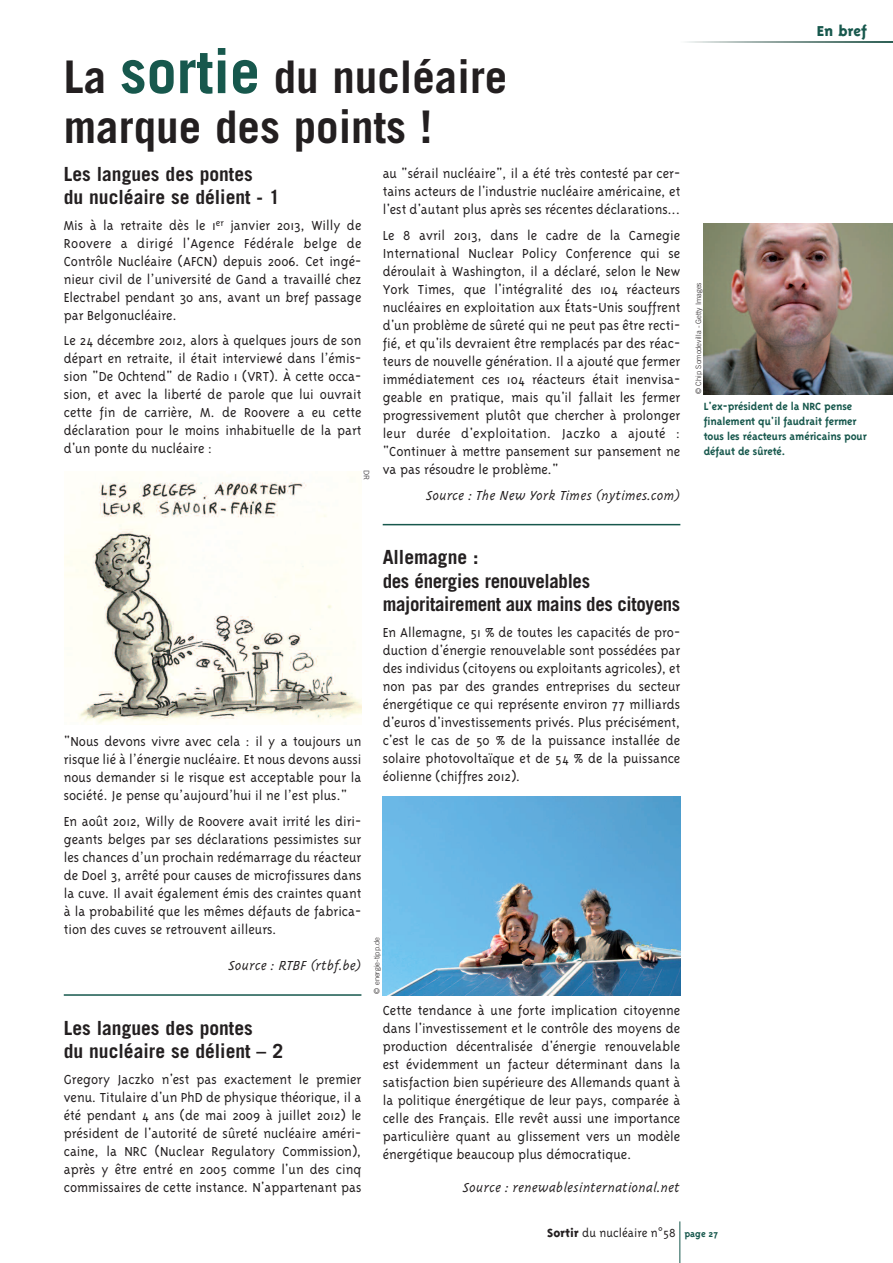
<style>
.page{position:relative;width:893px;height:1263px;background:#fff}
.page>*{position:absolute;margin:0;border:0;box-sizing:border-box;transform-origin:0 0}
.t1{font:700 45px/49.5px "Trade Gothic LT Std";color:#231f20}
.t2{font:700 19.5px/23.4px "Trade Gothic LT Std";color:#231f20}
.t3{font:800 16.5px "Triplex";color:#17584d}
.t4{font:300 15px/18px "Triplex";color:#231f20;text-align:justify}
.t5{font:italic 300 15px "Triplex";color:#231f20}
.t6{font:300 13.5px "Triplex";color:#231f20}
.t7{font:700 12px/15px "Triplex";letter-spacing:-.01em;color:#17584d}
.t8{font:700 10.5px "Triplex";color:#17584d}
.t9{font:300 7.5px "Trade Gothic LT Std";color:#231f20}
.s1{font-size:60px;color:#17584d}
.s2{font-weight:800}
.s3{font-family:"Arial Narrow";font-weight:400}
</style>
<div class="page">
<svg style="left:687px;top:41px;width:206px;height:2px"></svg>
<hr style="left:383px;top:524px;width:297px;height:1px;background:#17584d">
<hr style="left:64px;top:994px;width:297px;height:2px;background:#17584d">
<hr style="left:679px;top:1221px;width:1px;height:42px;background:#17584d">
<img style="left:704px;top:224px;width:189px;height:171px">
<img style="left:65px;top:477px;width:296px;height:248px">
<img style="left:383px;top:796px;width:297px;height:199px">
<h1 class="t1" style="left:64px;top:56px;width:445px">La <span class="s1">sortie</span> du nucléaire marque des points !</h1>
<h2 class="t2" style="left:64px;top:164px;width:218px">Les langues des pontes<br>du nucléaire se délient - 1</h2>
<p class="t4" style="left:64px;top:216px;width:299px">Mis à la retraite dès le 1<sup>er</sup> janvier 2013, Willy de Roovere a dirigé l'Agence Fédérale belge de Contrôle Nucléaire (AFCN) depuis 2006. Cet ingé&shy;nieur civil de l’université de Gand a travaillé chez Electrabel pendant 30 ans, avant un bref passage par Belgonucléaire.</p>
<p class="t4" style="left:64px;top:331px;width:299px">Le 24 décembre 2012, alors à quelques jours de son départ en retraite, il était interviewé dans l’émis&shy;sion "De Ochtend" de Radio 1 (VRT). À cette occa&shy;sion, et avec la liberté de parole que lui ouvrait cette fin de carrière, M. de Roovere a eu cette déclaration pour le moins inhabituelle de la part d'un ponte du nucléaire :</p>
<p class="t9" style="left:369px;top:470px;width:12px;rotate:90deg">DR</p>
<p class="t4" style="left:383px;top:164px;width:299px">au "sérail nucléaire", il a été très contesté par cer&shy;tains acteurs de l'industrie nucléaire américaine, et l'est d'autant plus après ses récentes déclarations...</p>
<p class="t4" style="left:383px;top:225px;width:299px">Le 8 avril 2013, dans le cadre de la Carnegie International Nuclear Policy Conference qui se déroulait à Washington, il a déclaré, selon le New York Times, que l'intégralité des 104 réacteurs nucléaires en exploitation aux États-Unis souffrent d'un problème de sûreté qui ne peut pas être recti&shy;fié, et qu'ils devraient être remplacés par des réac&shy;teurs de nouvelle génération. Il a ajouté que fermer immédiatement ces 104 réacteurs était inenvisa&shy;geable en pratique, mais qu'il fallait les fermer progressivement plutôt que chercher à prolonger leur durée d'exploitation. Jaczko a ajouté : "Continuer à mettre pansement sur pansement ne va pas résoudre le problème."</p>
<p class="t5" style="left:427px;top:486px;width:255px">Source : The New York Times (nytimes.com)</p>
<p class="t9" style="left:696px;top:394px;width:113px;rotate:-90deg">© Chip Somodevilla - Getty Images</p>
<p class="t3" style="left:817px;top:21px;width:52px">En bref</p>
<p class="t7" style="left:704px;top:398px;width:165px">L'ex-président de la NRC pense finalement qu'il faudrait fermer tous les réacteurs américains pour défaut de sûreté.</p>
<p class="t4" style="left:64px;top:732px;width:299px">"Nous devons vivre avec cela : il y a toujours un risque lié à l’énergie nucléaire. Et nous devons aussi nous demander si le risque est acceptable pour la société. Je pense qu’aujourd’hui il ne l’est plus."</p>
<p class="t4" style="left:64px;top:811px;width:299px">En août 2012, Willy de Roovere avait irrité les diri&shy;geants belges par ses déclarations pessimistes sur les chances d’un prochain redémarrage du réacteur de Doel 3, arrêté pour causes de microfissures dans la cuve. Il avait également émis des craintes quant à la probabilité que les mêmes défauts de fabrica&shy;tion des cuves se retrouvent ailleurs.</p>
<p class="t5" style="left:229px;top:956px;width:134px">Source : RTBF (rtbf.be)</p>
<h2 class="t2" style="left:64px;top:1018px;width:221px">Les langues des pontes<br>du nucléaire se délient – 2</h2>
<p class="t4" style="left:64px;top:1069px;width:299px">Gregory Jaczko n'est pas exactement le premier venu. Titulaire d'un PhD de physique théorique, il a été pendant 4 ans (de mai 2009 à juillet 2012) le président de l'autorité de sûreté nucléaire améri&shy;caine, la NRC (Nuclear Regulatory Commission), après y être entré en 2005 comme l'un des cinq commissaires de cette instance. N'appartenant pas</p>
<h2 class="t2" style="left:383px;top:547px;width:299px">Allemagne :<br>des énergies renouvelables majoritairement aux mains des citoyens</h2>
<p class="t4" style="left:383px;top:622px;width:299px">En Allemagne, 51 % de toutes les capacités de pro&shy;duction d'énergie renouvelable sont possédées par des individus (citoyens ou exploitants agricoles), et non pas par des grandes entreprises du secteur énergétique ce qui représente environ 77 milliards d'euros d'investissements privés. Plus précisément, c'est le cas de 50 % de la puissance installée de solaire photovoltaïque et de 54 % de la puissance éolienne (chiffres 2012).</p>
<p class="t9" style="left:374px;top:993px;width:58px;rotate:-90deg">© energie-tipp.de</p>
<p class="t4" style="left:383px;top:1000px;width:299px">Cette tendance à une forte implication citoyenne dans l'investissement et le contrôle des moyens de production décentralisée d'énergie renouvelable est évidemment un facteur déterminant dans la satisfaction bien supérieure des Allemands quant à la politique énergétique de leur pays, comparée à celle des Français. Elle revêt aussi une importance particulière quant au glissement vers un modèle énergétique beaucoup plus démocratique.</p>
<p class="t5" style="left:463px;top:1178px;width:218px">Source : renewablesinternational.net</p>
<p class="t6" style="left:547px;top:1224px;width:130px"><span class="s2">Sortir</span> du nucléaire n<span class="s3">°</span>58</p>
<p class="t8" style="left:684px;top:1227px;width:35px">page 27</p>
</div>
